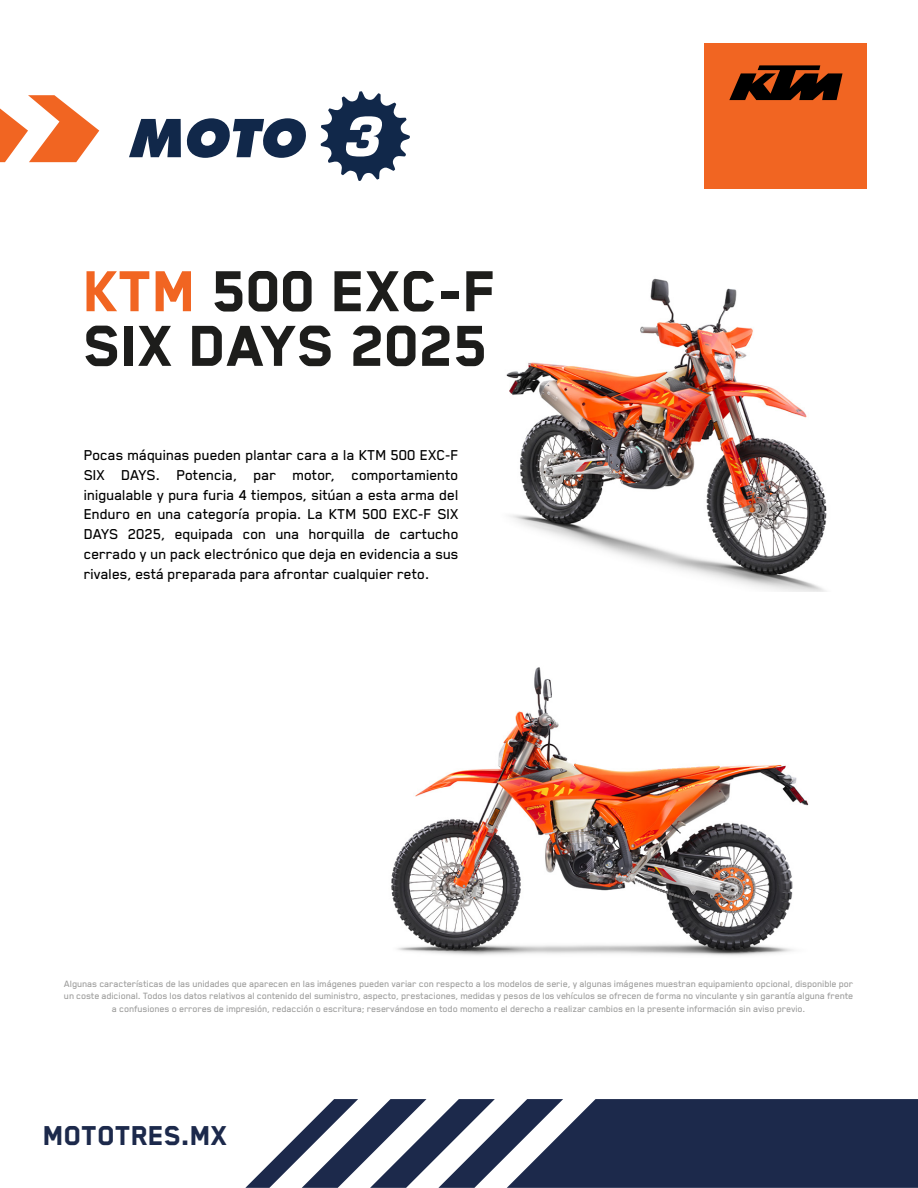
<style>
.page{position:relative;width:918px;height:1188px;background:#fff}
.page>*{position:absolute;margin:0;border:0;box-sizing:border-box;transform-origin:0 0}
.t1{font:800 66.6px/54.6px "Blender Pro";color:#1d1d1b}
.t2{font:800 31.5px "Blender Pro";color:#1c294b}
.t3{font:500 16.5px/19.8px "Blender Pro";letter-spacing:-.01em;color:#000;text-align:justify}
.t4{font:500 10.5px/12.6px "Blender Pro";letter-spacing:-.01em;color:#9d9d9c;text-align:center}
.s1{color:#f16522}
</style>
<div class="page">
<img style="left:506px;top:278px;width:321px;height:314px">
<img style="left:391px;top:667px;width:418px;height:289px">
<svg style="left:129px;top:118px;width:177px;height:40px"></svg>
<svg style="left:321px;top:91px;width:89px;height:90px"></svg>
<div style="left:705px;top:43px;width:162px;height:146px;background:#f16522"></div>
<svg style="left:729px;top:65px;width:114px;height:35px"></svg>
<svg style="left:0;top:95px;width:99px;height:67px"></svg>
<svg style="left:245px;top:1099px;width:673px;height:89px"></svg>
<h1 class="t1" style="left:84px;top:263px;width:415px"><span class="s1">KTM</span> 500 EXC-F<br>SIX DAYS 2025</h1>
<p class="t3" style="left:84px;top:445px;width:376px">Pocas máquinas pueden plantar cara a la KTM 500 EXC-F SIX DAYS. Potencia, par motor, comportamiento inigualable y pura furia 4 tiempos, sitúan a esta arma del Enduro en una categoría propia. La KTM 500 EXC-F SIX DAYS 2025, equipada con una horquilla de cartucho cerrado y un pack electrónico que deja en evidencia a sus rivales, está preparada para afrontar cualquier reto.</p>
<p class="t4" style="left:64px;top:977px;width:791px">Algunas características de las unidades que aparecen en las imágenes pueden variar con respecto a los modelos de serie, y algunas imágenes muestran equipamiento opcional, disponible por un coste adicional. Todos los datos relativos al contenido del suministro, aspecto, prestaciones, medidas y pesos de los vehículos se ofrecen de forma no vinculante y sin garantía alguna frente a confusiones o errores de impresión, redacción o escritura; reservándose en todo momento el derecho a realizar cambios en la presente información sin aviso previo.</p>
<h2 class="t2" style="left:43px;top:1119px;width:186px">MOTOTRES.MX</h2>
</div>
